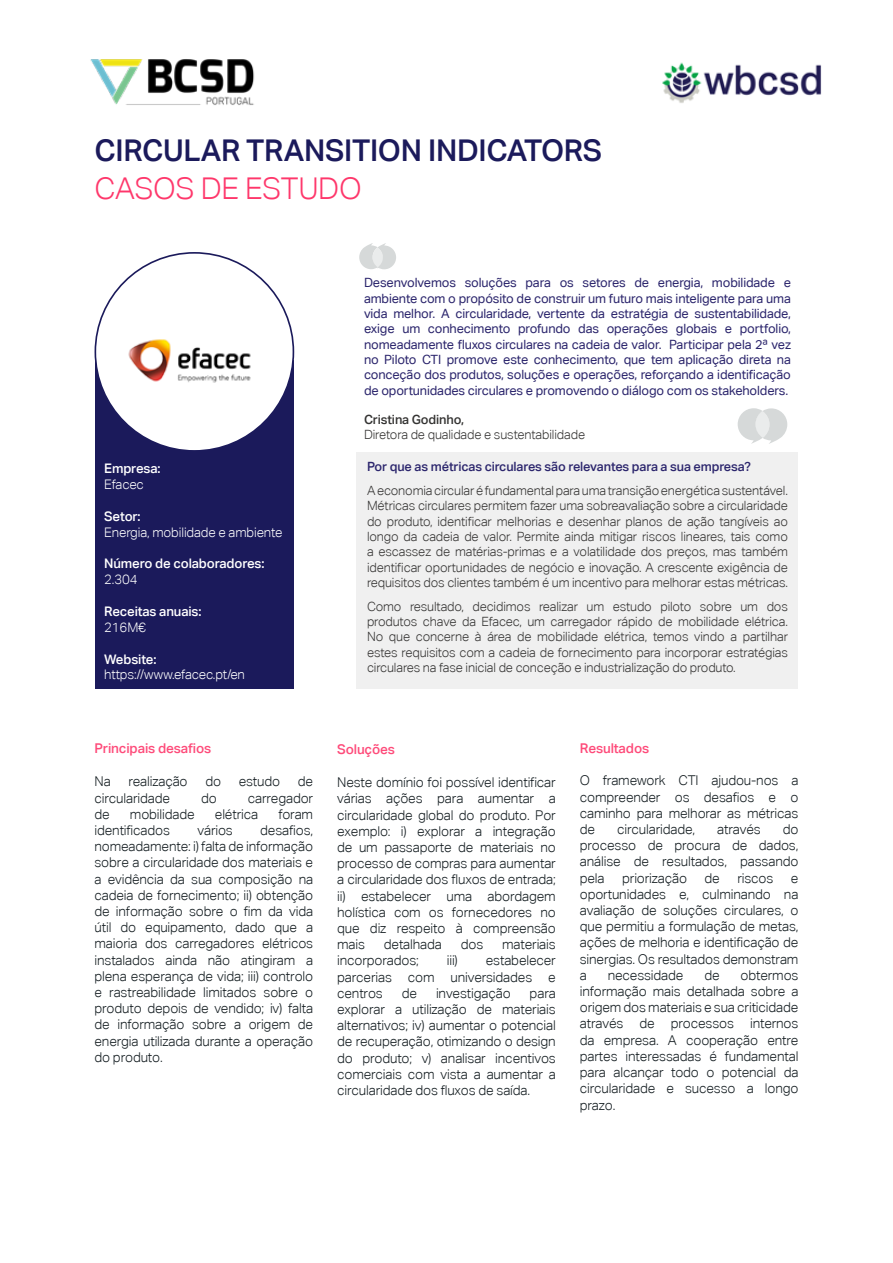
<style>
.page{position:relative;width:893px;height:1263px;background:#fff}
.page>*{position:absolute;margin:0;border:0;box-sizing:border-box;transform-origin:0 0}
.t1{font:500 30px "Aktiv Grotesk Corp";letter-spacing:-.01em;color:#1b1a5b}
.t2{font:300 30px "Aktiv Grotesk Corp";letter-spacing:-.015em;color:#fe376b}
.t3{font:300 13.5px/16.2px "Aktiv Grotesk Corp";letter-spacing:-.01em;color:#131c20;text-align:justify}
.t4{font:500 13.5px "Aktiv Grotesk Corp";letter-spacing:-.01em;color:#fe4b7a}
.t5{font:300 13.2px "Aktiv Grotesk Corp";letter-spacing:-.01em;color:#fff}
.t6{font:500 13.2px "Aktiv Grotesk Corp";letter-spacing:-.01em;color:#fff}
.t7{font:300 12.75px/15.3px "Aktiv Grotesk Corp";letter-spacing:-.01em;color:#343332;text-align:justify}
.t8{font:12.75px/15.3px "Aktiv Grotesk Corp";letter-spacing:-.01em;color:#2c266d;text-align:justify}
.t9{font:500 12.75px "Aktiv Grotesk Corp";letter-spacing:-.01em;color:#2c266d}
.t10{font:500 12.75px "Aktiv Grotesk Corp";letter-spacing:-.01em;color:#343332}
</style>
<div class="page">
<div style="left:95px;top:360px;width:199px;height:328px;background:#1b1a5b"></div>
<div style="left:356px;top:452px;width:442px;height:236px;background:#f0f0f0"></div>
<div style="left:95px;top:253px;width:198px;height:198px;background:#fff;border-radius:50%"></div>
<img style="left:662px;top:62px;width:160px;height:41px">
<img style="left:90px;top:59px;width:165px;height:46px">
<svg style="left:359px;top:243px;width:37px;height:26px"></svg>
<svg style="left:738px;top:408px;width:49px;height:36px"></svg>
<img style="left:128px;top:339px;width:123px;height:44px">
<h1 class="t1" style="left:95px;top:132px;width:509px">CIRCULAR TRANSITION INDICATORS</h1>
<h1 class="t2" style="left:95px;top:172px;width:269px">CASOS DE ESTUDO</h1>
<p class="t6" style="left:104px;top:461px;width:58px">Empresa:</p>
<p class="t5" style="left:104px;top:477px;width:41px">Efacec</p>
<p class="t6" style="left:104px;top:508px;width:38px">Setor:</p>
<p class="t5" style="left:104px;top:524px;width:180px">Energia, mobilidade e ambiente</p>
<p class="t6" style="left:104px;top:556px;width:162px">Número de colaboradores:</p>
<p class="t5" style="left:104px;top:572px;width:35px">2.304</p>
<p class="t6" style="left:104px;top:603px;width:99px">Receitas anuais:</p>
<p class="t5" style="left:104px;top:620px;width:43px">216M€</p>
<p class="t6" style="left:104px;top:651px;width:54px">Website:</p>
<p class="t5" style="left:104px;top:667px;width:142px">https://www.efacec.pt/en</p>
<p class="t8" style="left:364px;top:275px;width:428px">Desenvolvemos soluções para os setores de energia, mobilidade e ambiente com o propósito de construir um futuro mais inteligente para uma vida melhor. A circularidade, vertente da estratégia de sustentabilidade, exige um conhecimento profundo das operações globais e portfolio, nomeadamente fluxos circulares na cadeia de valor. Participar pela 2ª vez no Piloto CTI promove este conhecimento, que tem aplicação direta na conceção dos produtos, soluções e operações, reforçando a identificação de oportunidades circulares e promovendo o diálogo com os stakeholders.</p>
<p class="t10" style="left:364px;top:411px;width:101px">Cristina Godinho,</p>
<p class="t7" style="left:364px;top:427px;width:223px">Diretora de qualidade e sustentabilidade</p>
<p class="t9" style="left:367px;top:459px;width:385px">Por que as métricas circulares são relevantes para a sua empresa?</p>
<p class="t7" style="left:367px;top:483px;width:422px">A economia circular é fundamental para uma transição energética sustentável.<br>Métricas circulares permitem fazer uma sobreavaliação sobre a circularidade do produto, identificar melhorias e desenhar planos de ação tangíveis ao longo da cadeia de valor. Permite ainda mitigar riscos lineares, tais como a escassez de matérias-primas e a volatilidade dos preços, mas também identificar oportunidades de negócio e inovação. A crescente exigência de requisitos dos clientes também é um incentivo para melhorar estas métricas.</p>
<p class="t7" style="left:367px;top:599px;width:422px">Como resultado, decidimos realizar um estudo piloto sobre um dos produtos chave da Efacec, um carregador rápido de mobilidade elétrica.<br>No que concerne à área de mobilidade elétrica, temos vindo a partilhar estes requisitos com a cadeia de fornecimento para incorporar estratégias circulares na fase inicial de conceção e industrialização do produto.</p>
<p class="t4" style="left:95px;top:740px;width:118px">Principais desafios</p>
<p class="t3" style="left:95px;top:773px;width:18px">Na</p>
<p class="t3" style="left:128px;top:773px;width:61px">realização</p>
<p class="t3" style="left:205px;top:773px;width:17px">do</p>
<p class="t3" style="left:239px;top:773px;width:43px">estudo</p>
<p class="t3" style="left:298px;top:773px;width:17px">de</p>
<p class="t3" style="left:95px;top:790px;width:77px">circularidade</p>
<p class="t3" style="left:201px;top:790px;width:17px">do</p>
<p class="t3" style="left:248px;top:790px;width:67px">carregador</p>
<p class="t3" style="left:95px;top:806px;width:17px">de</p>
<p class="t3" style="left:130px;top:806px;width:66px">mobilidade</p>
<p class="t3" style="left:215px;top:806px;width:45px">elétrica</p>
<p class="t3" style="left:278px;top:806px;width:36px">foram</p>
<p class="t3" style="left:95px;top:822px;width:77px">identificados</p>
<p class="t3" style="left:197px;top:822px;width:37px">vários</p>
<p class="t3" style="left:95px;top:822px;width:220px;text-indent:166px">desafios, nomeadamente: i) falta de informação sobre a circularidade dos materiais e a evidência da sua composição na cadeia de fornecimento; ii) obtenção de informação sobre o fim da vida útil do equipamento, dado que a maioria dos carregadores elétricos instalados ainda não atingiram a plena esperança de vida; iii) controlo e rastreabilidade limitados sobre o produto depois de vendido; iv) falta de informação sobre a origem de energia utilizada durante a operação do produto.</p>
<p class="t4" style="left:337px;top:741px;width:59px">Soluções</p>
<p class="t3" style="left:337px;top:774px;width:220px">Neste domínio foi possível identificar várias ações para aumentar a circularidade global do produto. Por exemplo: i) explorar a integração de um passaporte de materiais no processo de compras para aumentar a circularidade dos fluxos de entrada; ii) estabelecer uma abordagem holística com os fornecedores no que diz respeito à compreensão mais</p>
<p class="t3" style="left:384px;top:936px;width:60px">detalhada</p>
<p class="t3" style="left:461px;top:936px;width:24px">dos</p>
<p class="t3" style="left:502px;top:936px;width:55px">materiais</p>
<p class="t3" style="left:337px;top:952px;width:83px">incorporados;</p>
<p class="t3" style="left:447px;top:952px;width:13px">iii)</p>
<p class="t3" style="left:337px;top:952px;width:220px;text-indent:149px">estabelecer parcerias com universidades e centros</p>
<p class="t3" style="left:402px;top:985px;width:17px">de</p>
<p class="t3" style="left:436px;top:985px;width:76px">investigação</p>
<p class="t3" style="left:337px;top:985px;width:220px;text-indent:192px">para explorar a utilização de materiais alternativos; iv) aumentar o potencial de recuperação, otimizando o design do produto; v) analisar incentivos comerciais com vista a aumentar a circularidade dos fluxos de saída.</p>
<p class="t4" style="left:580px;top:740px;width:71px">Resultados</p>
<p class="t3" style="left:580px;top:772px;width:220px">O framework CTI ajudou-nos a compreender os desafios e o caminho para melhorar as métricas de</p>
<p class="t3" style="left:617px;top:821px;width:80px">circularidade,</p>
<p class="t3" style="left:717px;top:821px;width:45px">através</p>
<p class="t3" style="left:580px;top:821px;width:220px;text-indent:203px">do processo de procura de dados, análise de resultados, passando pela</p>
<p class="t3" style="left:622px;top:870px;width:66px">priorização</p>
<p class="t3" style="left:705px;top:870px;width:17px">de</p>
<p class="t3" style="left:737px;top:870px;width:37px">riscos</p>
<p class="t3" style="left:580px;top:870px;width:220px;text-indent:211px">e oportunidades e, culminando na avaliação de soluções circulares, o que permitiu a formulação de metas, ações de melhoria e identificação de sinergias. Os resultados demonstram a</p>
<p class="t3" style="left:580px;top:967px;width:220px;text-indent:161px">obtermos informação mais detalhada sobre a origem dos materiais e sua criticidade através de processos internos da empresa. A cooperação entre partes interessadas é fundamental para alcançar todo o potencial da circularidade e sucesso a longo prazo.</p>
<p class="t3" style="left:608px;top:967px;width:77px">necessidade</p>
<p class="t3" style="left:704px;top:967px;width:17px">de</p>
</div>
